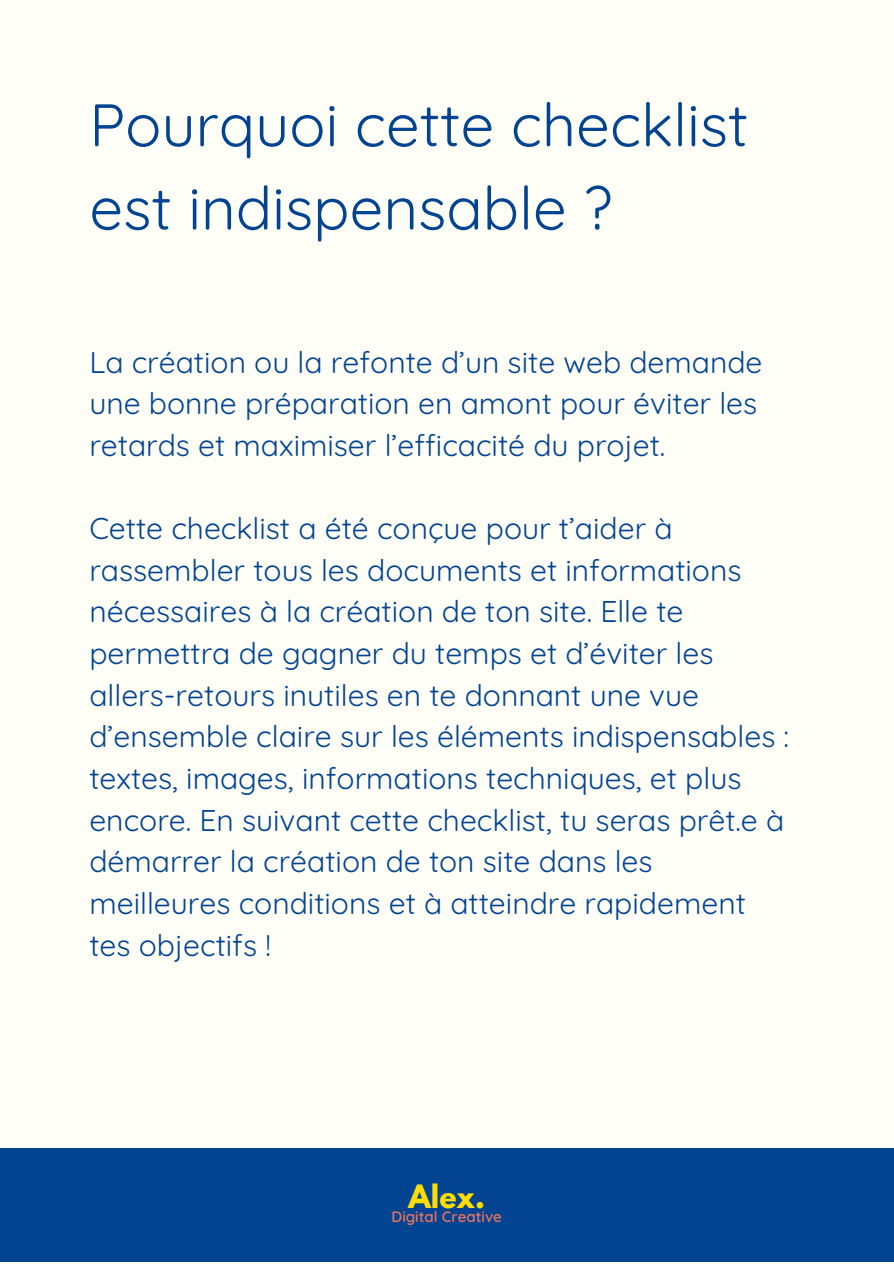
<style>
.page{position:relative;width:894px;height:1264px;background:#fff}
.page>*{position:absolute;margin:0;border:0;box-sizing:border-box;transform-origin:0 0}
.t1{font:60px/83.2px "Quicksand";color:#024491}
.t2{font:30px/41.7px "Quicksand";color:#024491}
.t3{font:700 28.5px "League Spartan";color:#fedd04}
.t4{font:600 15px "Quicksand";color:#ec7361}
</style>
<div class="page">
<div style="left:0;top:0;width:893px;height:1263px;background:#fffef7"></div>
<div style="left:0;top:1148px;width:893px;height:113px;background:#024491"></div>
<h1 class="t1" style="left:89px;top:82px;width:660px">Pourquoi cette checklist est indispensable ?</h1>
<h3 class="t2" style="left:89px;top:340px;width:674px">La création ou la refonte d’un site web demande une bonne préparation en amont pour éviter les retards et maximiser l’efficacité du projet.</h3>
<h3 class="t2" style="left:89px;top:507px;width:701px">Cette checklist a été conçue pour t’aider à rassembler tous les documents et informations nécessaires à la création de ton site. Elle te permettra de gagner du temps et d’éviter les allers-retours inutiles en te donnant une vue d’ensemble claire sur les éléments indispensables : textes, images, informations techniques, et plus encore. En suivant cette checklist, tu seras prêt.e à démarrer la création de ton site dans les meilleures conditions et à atteindre rapidement tes objectifs !</h3>
<h2 class="t3" style="left:408px;top:1182px;width:78px">Alex.</h2>
<p class="t4" style="left:391px;top:1207px;width:112px">Digital Creative</p>
</div>
